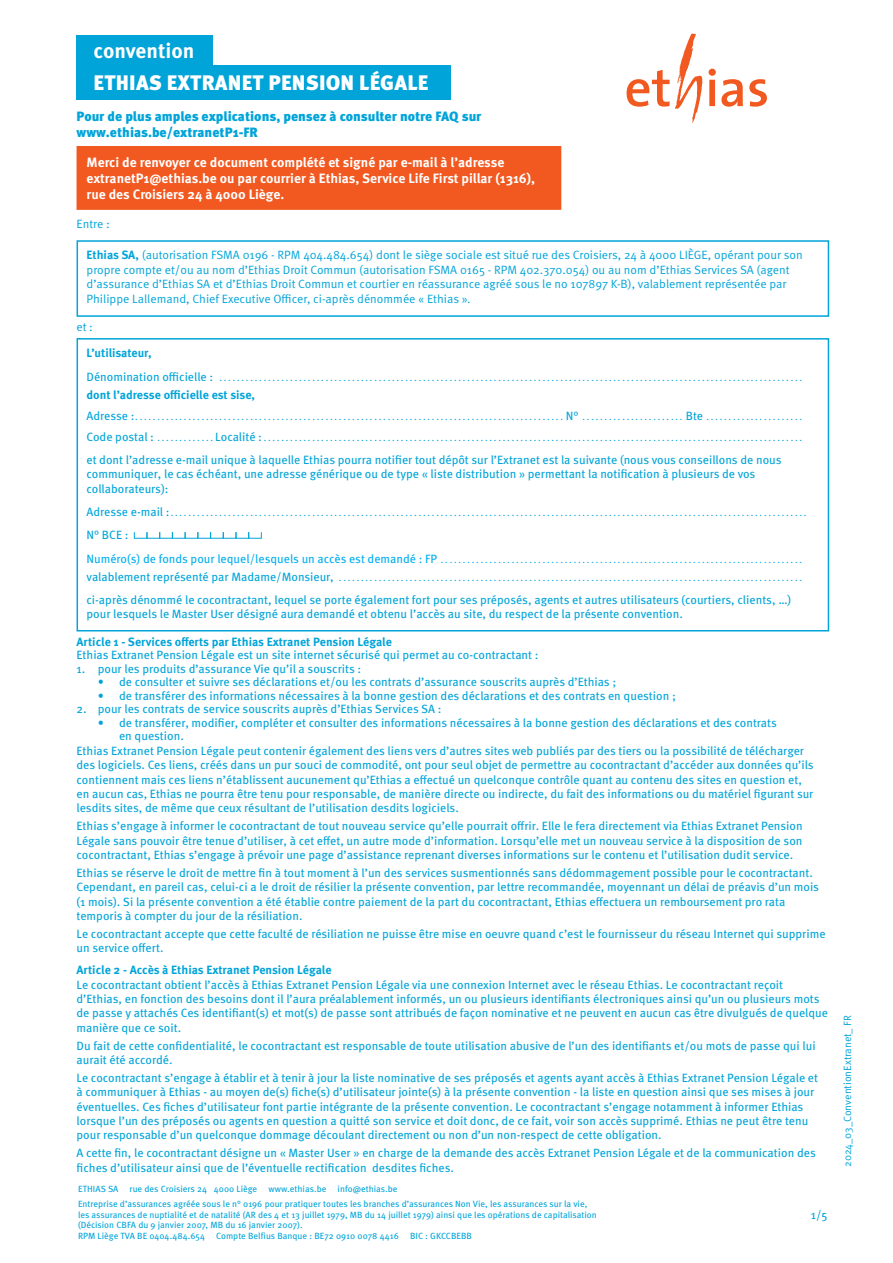
<style>
.page{position:relative;width:893px;height:1263px;background:#fff}
.page>*{position:absolute;margin:0;border:0;box-sizing:border-box;transform-origin:0 0}
.t1{font:900 21px "Meta Pro";letter-spacing:.01em;color:#fff}
.t2{font:700 21px "Meta Pro";color:#fff}
.t3{font:700 13.5px/16.2px "Meta Pro";color:#fff}
.t4{font:900 13.5px/16.2px "Meta Pro";color:#00a4d9}
.t5{font:12px/14.4px "Meta Pro";color:#00a4d9}
.t6{font:12px/14.4px "Meta Pro Norm";color:#00a4d9}
.t7{font:700 12px "Meta Pro";color:#00a4d9}
.t8{font:10.5px "Meta Pro Norm";color:#00a4d9}
.Intitulés{font:9px/10.8px "Meta Pro";color:#00a4d9}
.t9{font:9px "Meta Pro";color:#00aeef}
.Siège_Social{font:9px "Meta Pro";color:#00a4d9}
.s1{font-family:"Meta Pro";font-weight:700}
.s2{font-size:12px}
</style>
<div class="page">
<div style="left:77px;top:36px;width:136px;height:29px;background:#00a4d9"></div>
<div style="left:77px;top:65px;width:374px;height:34px;background:#00a4d9"></div>
<div style="left:77px;top:147px;width:484px;height:62px;background:#f15921"></div>
<div style="left:77px;top:146px;width:484px;height:64px;border:2px solid #f15921"></div>
<svg style="left:627px;top:33px;width:75px;height:90px"></svg>
<svg style="left:708px;top:69px;width:35px;height:38px"></svg>
<svg style="left:749px;top:79px;width:18px;height:28px"></svg>
<div style="left:134px;top:532px;width:13px;height:7px;border:1px solid #00a4d9"></div>
<div style="left:185px;top:532px;width:13px;height:7px;border:1px solid #00a4d9"></div>
<div style="left:223px;top:532px;width:13px;height:7px;border:1px solid #00a4d9"></div>
<div style="left:248px;top:532px;width:14px;height:7px;border:1px solid #00a4d9"></div>
<div style="left:77px;top:338px;width:752px;height:293px;border:2px solid #00a4d9"></div>
<div style="left:77px;top:240px;width:752px;height:77px;border:2px solid #00a4d9"></div>
<p class="t2" style="left:94px;top:35px;width:102px">convention</p>
<p class="t1" style="left:94px;top:66px;width:336px">ETHIAS EXTRANET PENSION LÉGALE</p>
<p class="t4" style="left:77px;top:108px;width:406px">Pour de plus amples explications, pensez à consulter notre FAQ sur www.ethias.be/extranetP1-FR</p>
<p class="t3" style="left:87px;top:153px;width:450px">Merci de renvoyer ce document complété et signé par e-mail à l’adresse extranetP1@ethias.be ou par courrier à Ethias, Service Life First pillar (1316), rue des Croisiers 24 à 4000 Liège.</p>
<p class="t6" style="left:77px;top:216px;width:35px">Entre :</p>
<p class="t6" style="left:87px;top:247px;width:718px"><span class="s1">Ethias SA,</span> (autorisation FSMA 0196 - RPM 404.484.654) dont le siège sociale est situé rue des Croisiers, 24 à 4000 LIÈGE, opérant pour son propre compte et/ou au nom d’Ethias Droit Commun (autorisation FSMA 0165 - RPM 402.370.054) ou au nom d’Ethias Services SA (agent d’assurance d’Ethias SA et d’Ethias Droit Commun et courtier en réassurance agréé sous le no 107897 K-B), valablement représentée par Philippe Lallemand, Chief Executive Officer, ci-après dénommée « Ethias ».</p>
<p class="t6" style="left:77px;top:319px;width:18px">et :</p>
<p class="t7" style="left:87px;top:344px;width:67px">L’utilisateur,</p>
<p class="Intitulés" style="left:87px;top:372px;width:717px"><span class="s2">Dénomination officielle :</span> ....................................................................................................................................</p>
<p class="t7" style="left:87px;top:386px;width:170px">dont l’adresse officielle est sise,</p>
<p class="Intitulés" style="left:87px;top:411px;width:717px"><span class="s2">Adresse :</span>................................................................................................. <span class="s2">N°</span> ....................... <span class="s2">Bte</span> ......................</p>
<p class="Intitulés" style="left:87px;top:432px;width:717px"><span class="s2">Code postal :</span> .............<span class="s2">Localité :</span>..........................................................................................................................</p>
<p class="t5" style="left:87px;top:452px;width:696px">et dont l’adresse e-mail unique à laquelle Ethias pourra notifier tout dépôt sur l’Extranet est la suivante (nous vous conseillons de nous communiquer, le cas échéant, une adresse générique ou de type « liste distribution » permettant la notification à plusieurs de vos collaborateurs):</p>
<p class="Intitulés" style="left:87px;top:507px;width:721px"><span class="s2">Adresse e-mail :</span>................................................................................................................................................</p>
<p class="t5" style="left:87px;top:526px;width:44px">N° BCE :</p>
<p class="t9" style="left:87px;top:553px;width:717px"><span class="s2">Numéro(s) de fonds pour lequel/lesquels un accès est demandé : FP</span> ..................................................................................</p>
<p class="Intitulés" style="left:87px;top:572px;width:717px"><span class="s2">valablement représenté par Madame/Monsieur,</span> .........................................................................................................</p>
<p class="t5" style="left:87px;top:592px;width:706px">ci-après dénommé le cocontractant, lequel se porte également fort pour ses préposés, agents et autres utilisateurs (courtiers, clients, …) pour lesquels le Master User désigné aura demandé et obtenu l’accès au site, du respect de la présente convention.</p>
<p class="t7" style="left:77px;top:632px;width:317px">Article 1 - Services offerts par Ethias Extranet Pension Légale</p>
<p class="t5" style="left:77px;top:647px;width:463px">Ethias Extranet Pension Légale est un site internet sécurisé qui permet au co-contractant :</p>
<p class="t5" style="left:77px;top:661px;width:286px">1. pour les produits d’assurance Vie qu’il a souscrits :</p>
<p class="t5" style="left:98px;top:674px;width:520px">• de consulter et suivre ses déclarations et/ou les contrats d’assurance souscrits auprès d’Ethias ;</p>
<p class="t5" style="left:98px;top:688px;width:580px">• de transférer des informations nécessaires à la bonne gestion des déclarations et des contrats en question ;</p>
<p class="t5" style="left:77px;top:701px;width:366px">2. pour les contrats de service souscrits auprès d’Ethias Services SA :</p>
<p class="t5" style="left:119px;top:715px;width:659px;line-height:13.5px;text-indent:-21px">• de transférer, modifier, compléter et consulter des informations nécessaires à la bonne gestion des déclarations et des contrats en question.</p>
<p class="t5" style="left:77px;top:743px;width:739px">Ethias Extranet Pension Légale peut contenir également des liens vers d’autres sites web publiés par des tiers ou la possibilité de télécharger des logiciels. Ces liens, créés dans un pur souci de commodité, ont pour seul objet de permettre au cocontractant d’accéder aux données qu’ils contiennent mais ces liens n’établissent aucunement qu’Ethias a effectué un quelconque contrôle quant au contenu des sites en question et, en aucun cas, Ethias ne pourra être tenu pour responsable, de manière directe ou indirecte, du fait des informations ou du matériel figurant sur lesdits sites, de même que ceux résultant de l’utilisation desdits logiciels.</p>
<p class="t5" style="left:77px;top:818px;width:728px;text-align:justify">Ethias s’engage à informer le cocontractant de tout nouveau service qu’elle pourrait offrir. Elle le fera directement via Ethias Extranet Pension Légale sans pouvoir être tenue d’utiliser, à cet effet, un autre mode d’information. Lorsqu’elle met un nouveau service à la disposition de son cocontractant, Ethias s’engage à prévoir une page d’assistance reprenant diverses informations sur le contenu et l’utilisation dudit service.</p>
<p class="t5" style="left:77px;top:865px;width:744px">Ethias se réserve le droit de mettre fin à tout moment à l’un des services susmentionnés sans dédommagement possible pour le cocontractant.<br>Cependant, en pareil cas, celui-ci a le droit de résilier la présente convention, par lettre recommandée, moyennant un délai de préavis d’un mois (1 mois). Si la présente convention a été établie contre paiement de la part du cocontractant, Ethias effectuera un remboursement pro rata temporis à compter du jour de la résiliation.</p>
<p class="t5" style="left:77px;top:926px;width:750px">Le cocontractant accepte que cette faculté de résiliation ne puisse être mise en oeuvre quand c’est le fournisseur du réseau Internet qui supprime un service offert.</p>
<p class="t7" style="left:77px;top:961px;width:257px">Article 2 - Accès à Ethias Extranet Pension Légale</p>
<p class="t5" style="left:77px;top:976px;width:753px">Le cocontractant obtient l’accès à Ethias Extranet Pension Légale via une connexion Internet avec le réseau Ethias. Le cocontractant reçoit d’Ethias, en fonction des besoins dont il l’aura préalablement informés, un ou plusieurs identifiants électroniques ainsi qu’un ou plusieurs mots de passe y attachés Ces identifiant(s) et mot(s) de passe sont attribués de façon nominative et ne peuvent en aucun cas être divulgués de quelque manière que ce soit.</p>
<p class="t5" style="left:77px;top:1037px;width:741px">Du fait de cette confidentialité, le cocontractant est responsable de toute utilisation abusive de l’un des identifiants et/ou mots de passe qui lui aurait été accordé.</p>
<p class="t5" style="left:77px;top:1070px;width:743px">Le cocontractant s’engage à établir et à tenir à jour la liste nominative de ses préposés et agents ayant accès à Ethias Extranet Pension Légale et à communiquer à Ethias - au moyen de(s) fiche(s) d’utilisateur jointe(s) à la présente convention - la liste en question ainsi que ses mises à jour éventuelles. Ces fiches d’utilisateur font partie intégrante de la présente convention. Le cocontractant s’engage notamment à informer Ethias lorsque l’un des préposés ou agents en question a quitté son service et doit donc, de ce fait, voir son accès supprimé. Ethias ne peut être tenu pour responsable d’un quelconque dommage découlant directement ou non d’un non-respect de cette obligation.</p>
<p class="t5" style="left:77px;top:1145px;width:741px">A cette fin, le cocontractant désigne un « Master User » en charge de la demande des accès Extranet Pension Légale et de la communication des fiches d’utilisateur ainsi que de l’éventuelle rectification desdites fiches.</p>
<p class="Siège_Social" style="left:78px;top:1182px;width:321px">ETHIAS SA rue des Croisiers 24 4000 Liège www.ethias.be info@ethias.be</p>
<p class="Intitulés" style="left:78px;top:1197px;width:520px">Entreprise d’assurances agréée sous le n° 0196 pour pratiquer toutes les branches d’assurances Non Vie, les assurances sur la vie, les assurances de nuptialité et de natalité (AR des 4 et 13 juillet 1979, MB du 14 juillet 1979) ainsi que les opérations de capitalisation (Décision CBFA du 9 janvier 2007, MB du 16 janvier 2007).</p>
<p class="Intitulés" style="left:78px;top:1230px;width:396px">RPM Liège TVA BE 0404.484.654 Compte Belfius Banque : BE72 0910 0078 4416 BIC : GKCCBEBB</p>
<p class="t5" style="left:811px;top:1206px;width:18px">1/5</p>
<p class="t8" style="left:839px;top:1167px;width:154px;rotate:-90deg">2024_03_ConventionExtranet_ FR</p>
</div>
